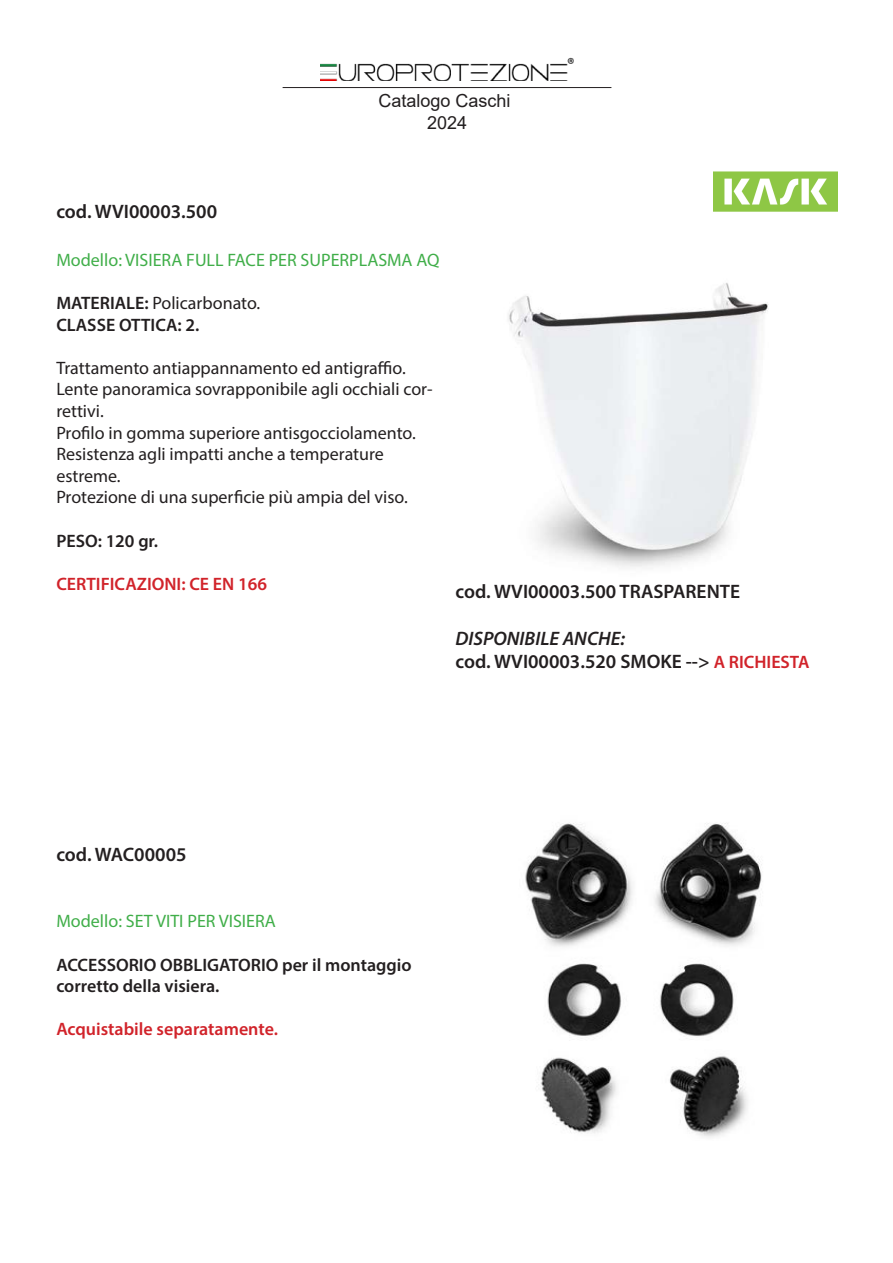
<style>
.page{position:relative;width:893px;height:1263px;background:#fff}
.page>*{position:absolute;margin:0;border:0;box-sizing:border-box;transform-origin:0 0}
.t1{font:600 19.5px/23.4px "Myriad Pro";color:#231f20}
.t2{font:18px/21.6px "Myriad Pro";color:#231f20}
.t3{font:600 18px/21.6px "Myriad Pro";color:#231f20}
.t4{font:18px "Myriad Pro";color:#40ae49}
.t5{font:600 18px "Myriad Pro";color:#d1232a}
.t6{font:18px/21.9px "Arial";color:#231f20;text-align:center}
.s1{font-weight:400}
.s2{font-style:italic}
.s3{font-size:18px;color:#d1232a}
</style>
<div class="page">
<img style="left:713px;top:171px;width:125px;height:41px">
<img style="left:508px;top:283px;width:261px;height:284px">
<img style="left:525px;top:823px;width:237px;height:315px">
<img style="left:321px;top:57px;width:252px;height:24px">
<hr style="left:283px;top:87px;width:328px;height:1px;background:#231f20">
<p class="t1" style="left:56px;top:200px;width:162px">cod. WVI00003.500</p>
<p class="t6" style="left:378px;top:90px;width:134px">Catalogo Caschi<br>2024</p>
<p class="t4" style="left:56px;top:249px;width:385px">Modello: VISIERA FULL FACE PER SUPERPLASMA AQ</p>
<p class="t3" style="left:56px;top:292px;width:205px">MATERIALE: <span class="s1">Policarbonato.<br></span>CLASSE OTTICA: 2.</p>
<p class="t2" style="left:56px;top:357px;width:378px">Trattamento antiappannamento ed antigraffio.<br>Lente panoramica sovrapponibile agli occhiali cor&shy;rettivi.<br>Profilo in gomma superiore antisgocciolamento.<br>Resistenza agli impatti anche a temperature estreme.<br>Protezione di una superficie più ampia del viso.</p>
<p class="t3" style="left:56px;top:529px;width:103px">PESO: 120 gr.</p>
<p class="t5" style="left:56px;top:572px;width:212px">CERTIFICAZIONI: CE EN 166</p>
<p class="t1" style="left:455px;top:579px;width:286px">cod. WVI00003.500 TRASPARENTE</p>
<p class="t1" style="left:455px;top:626px;width:356px"><span class="s2">DISPONIBILE ANCHE:<br></span>cod. WVI00003.520 SMOKE --&gt; <span class="s3">A RICHIESTA</span></p>
<p class="t1" style="left:56px;top:842px;width:132px">cod. WAC00005</p>
<p class="t4" style="left:56px;top:910px;width:221px">Modello: SET VITI PER VISIERA</p>
<p class="t3" style="left:56px;top:953px;width:357px">ACCESSORIO OBBLIGATORIO per il montaggio corretto della visiera.</p>
<p class="t5" style="left:56px;top:1018px;width:223px">Acquistabile separatamente.</p>
</div>
